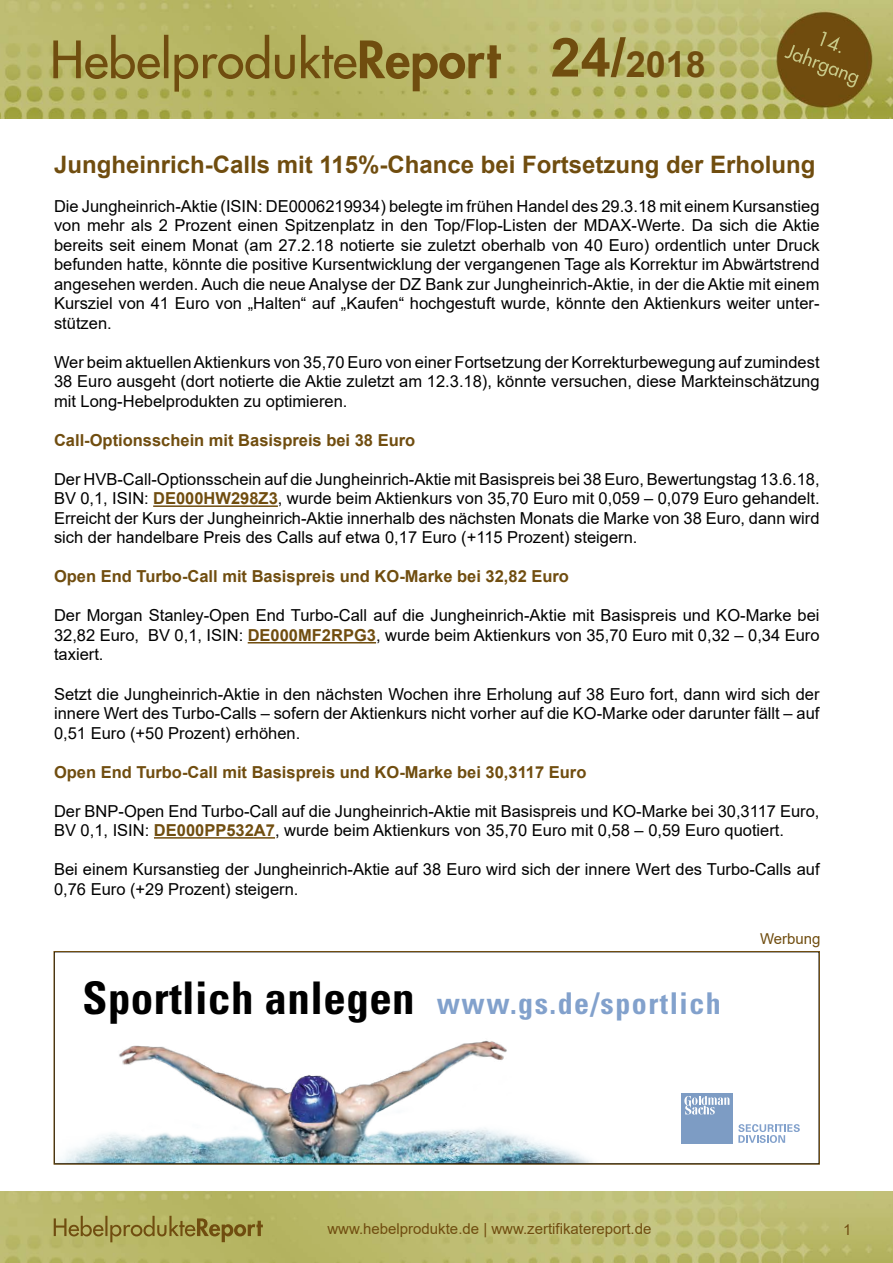
<style>
.page{position:relative;width:893px;height:1263px;background:#fff}
.page>*{position:absolute;margin:0;border:0;box-sizing:border-box;transform-origin:0 0}
.t1{font:700 36px "Arial";color:#704d0f}
.t2{font:700 condensed 30px "Univers";letter-spacing:.05em;color:#82a1cc}
.t3{font:700 24px "Arial";color:#704d0f}
.t4{font:16.5px/19.5px "Arial";color:#000;text-align:justify}
.t5{font:700 16.5px "Arial";color:#704d0f}
.t6{font:15px "Arial";color:#704d0f}
.s1{font-size:54px}
.s2{font-weight:700;color:#704d0f}
.s3{font-size:45px;color:#000}
</style>
<div class="page">
<img style="left:0;top:1192px;width:893px;height:71px">
<img style="left:0;top:0;width:893px;height:119px">
<hr style="left:153px;top:505px;width:125px;height:2px;background:#704d0f">
<hr style="left:248px;top:642px;width:128px;height:1px;background:#704d0f">
<hr style="left:154px;top:837px;width:121px;height:2px;background:#704d0f">
<img style="left:60px;top:1040px;width:622px;height:122px">
<div style="left:682px;top:1093px;width:51px;height:51px;background:#7d9cc4"></div>
<svg style="left:684px;top:1096px;width:45px;height:18px"></svg>
<svg style="left:738px;top:1124px;width:62px;height:19px"></svg>
<div style="left:54px;top:951px;width:766px;height:213px;border:1px solid #704d0f"></div>
<h1 class="t1" style="left:551px;top:39px;width:157px"><span class="s1">24/</span>2018</h1>
<h3 class="t3" style="left:54px;top:147px;width:763px">Jungheinrich-Calls mit 115%-Chance bei Fortsetzung der Erholung</h3>
<p class="t4" style="left:54px;top:196px;width:767px">Die Jungheinrich-Aktie (ISIN: DE0006219934) belegte im frühen Handel des 29.3.18 mit einem Kursanstieg von mehr als 2 Prozent einen Spitzenplatz in den Top/Flop-Listen der MDAX-Werte. Da sich die Aktie bereits seit einem Monat (am 27.2.18 notierte sie zuletzt oberhalb von 40 Euro) ordentlich unter Druck befunden hatte, könnte die positive Kursentwicklung der vergangenen Tage als Korrektur im Abwärtstrend angesehen werden. Auch die neue Analyse der DZ Bank zur Jungheinrich-Aktie, in der die Aktie mit einem Kursziel von 41 Euro von „Halten“ auf „Kaufen“ hochgestuft wurde, könnte den Aktienkurs weiter unter&shy;stützen.</p>
<p class="t4" style="left:54px;top:352px;width:767px">Wer beim aktuellen Aktienkurs von 35,70 Euro von einer Fortsetzung der Korrekturbewegung auf zumindest 38 Euro ausgeht (dort notierte die Aktie zuletzt am 12.3.18), könnte versuchen, diese Markteinschätzung mit Long-Hebelprodukten zu optimieren.</p>
<p class="t5" style="left:54px;top:428px;width:363px">Call-Optionsschein mit Basispreis bei 38 Euro</p>
<p class="t4" style="left:54px;top:469px;width:767px">Der HVB-Call-Optionsschein auf die Jungheinrich-Aktie mit Basispreis bei 38 Euro, Bewertungstag 13.6.18, BV 0,1, ISIN: <span class="s2">DE000HW298Z3</span>, wurde beim Aktienkurs von 35,70 Euro mit 0,059 – 0,079 Euro gehandelt.<br>Erreicht der Kurs der Jungheinrich-Aktie innerhalb des nächsten Monats die Marke von 38 Euro, dann wird sich der handelbare Preis des Calls auf etwa 0,17 Euro (+115 Prozent) steigern.</p>
<p class="t5" style="left:54px;top:565px;width:516px">Open End Turbo-Call mit Basispreis und KO-Marke bei 32,82 Euro</p>
<p class="t4" style="left:54px;top:606px;width:767px">Der Morgan Stanley-Open End Turbo-Call auf die Jungheinrich-Aktie mit Basispreis und KO-Marke bei 32,82 Euro, BV 0,1, ISIN: <span class="s2">DE000MF2RPG3</span>, wurde beim Aktienkurs von 35,70 Euro mit 0,32 – 0,34 Euro taxiert.</p>
<p class="t4" style="left:54px;top:684px;width:767px">Setzt die Jungheinrich-Aktie in den nächsten Wochen ihre Erholung auf 38 Euro fort, dann wird sich der innere Wert des Turbo-Calls – sofern der Aktienkurs nicht vorher auf die KO-Marke oder darunter fällt – auf 0,51 Euro (+50 Prozent) erhöhen.</p>
<p class="t5" style="left:54px;top:760px;width:534px">Open End Turbo-Call mit Basispreis und KO-Marke bei 30,3117 Euro</p>
<p class="t4" style="left:54px;top:801px;width:767px">Der BNP-Open End Turbo-Call auf die Jungheinrich-Aktie mit Basispreis und KO-Marke bei 30,3117 Euro,<br>BV 0,1, ISIN: <span class="s2">DE000PP532A7</span>, wurde beim Aktienkurs von 35,70 Euro mit 0,58 – 0,59 Euro quotiert.</p>
<p class="t4" style="left:54px;top:859px;width:767px">Bei einem Kursanstieg der Jungheinrich-Aktie auf 38 Euro wird sich der innere Wert des Turbo-Calls auf<br>0,76 Euro (+29 Prozent) steigern.</p>
<h2 class="t2" style="left:83px;top:984px;width:640px"><span class="s3">Sportlich anlegen</span> www.gs.de/sportlich</h2>
<p class="t6" style="left:760px;top:929px;width:62px">Werbung</p>
<p class="t6" style="left:327px;top:1218px;width:326px">www.hebelprodukte.de | www.zertifikatereport.de</p>
<p class="t6" style="left:843px;top:1219px;width:10px">1</p>
</div>
